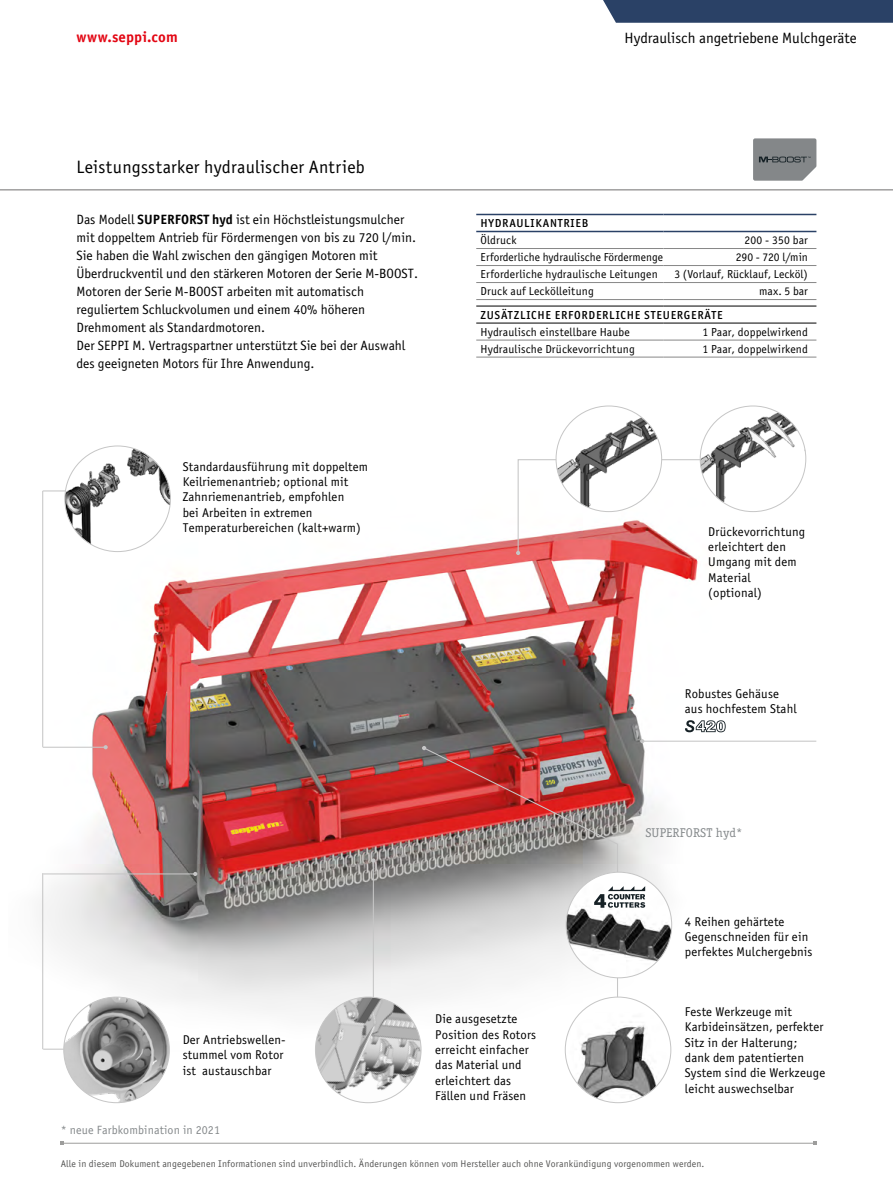
<style>
.page{position:relative;width:893px;height:1191px;background:#fff}
.page>*{position:absolute;margin:0;border:0;box-sizing:border-box;transform-origin:0 0}
.t1{font:18px "Officina Sans Book ITC";letter-spacing:.01em;color:#000}
.t2{font:15px "Officina Sans Book ITC";color:#000}
.t3{font:15px "Officina Sans Bold ITC";letter-spacing:.005em;color:#e30613}
.t4{font:13.5px/18px "Officina Sans Book ITC";color:#000}
.t5{font:12.75px/15.3px "Officina Sans Book ITC";letter-spacing:.01em;color:#000}
.t6{font:12.75px "Officina Serif ITC";letter-spacing:.01em;color:#868a8c}
.t7{font:12px "Officina Sans Book ITC";letter-spacing:.01em;color:#868a8c}
.t8{font:11.7px "Officina Sans Book ITC";letter-spacing:.01em;color:#000}
.t9{font:11.7px "Officina Sans Medium ITC";letter-spacing:.06em;color:#000}
.t10{font:9.75px "Officina Sans Book ITC";letter-spacing:.01em;color:#575756}
.s1{font-family:"Officina Sans Bold ITC"}
</style>
<div class="page">
<hr style="left:0;top:190px;width:893px;height:1px;background:#706f6f">
<div style="left:603px;top:0;width:290px;height:23px;background:#2a4166"></div>
<img style="left:41px;top:482px;width:693px;height:569px">
<hr style="left:42px;top:491px;width:1px;height:256px;background:#c6c6c6">
<hr style="left:43px;top:490px;width:75px;height:1px;background:#c6c6c6">
<hr style="left:43px;top:746px;width:63px;height:1px;background:#c6c6c6">
<svg style="left:104px;top:745px;width:4px;height:4px"></svg>
<img style="left:65px;top:446px;width:105px;height:105px;border-radius:53px">
<hr style="left:373px;top:860px;width:1px;height:167px;background:#c6c6c6">
<svg style="left:371px;top:858px;width:4px;height:4px"></svg>
<hr style="left:62px;top:1142px;width:753px;height:1px;background:#9d9d9c">
<hr style="left:42px;top:873px;width:1px;height:176px;background:#c6c6c6">
<hr style="left:43px;top:873px;width:152px;height:1px;background:#c6c6c6">
<svg style="left:193px;top:872px;width:4px;height:4px"></svg>
<hr style="left:43px;top:1048px;width:96px;height:1px;background:#c6c6c6">
<img style="left:64px;top:997px;width:105px;height:105px;border-radius:53px">
<img style="left:315px;top:997px;width:106px;height:105px;border-radius:53px">
<svg style="left:753px;top:138px;width:63px;height:43px"></svg>
<svg style="left:516px;top:458px;width:247px;height:97px"></svg>
<img style="left:700px;top:406px;width:106px;height:105px;border-radius:53px">
<img style="left:556px;top:406px;width:106px;height:105px;border-radius:53px">
<svg style="left:423px;top:746px;width:196px;height:307px"></svg>
<svg style="left:422px;top:746px;width:4px;height:4px"></svg>
<img style="left:566px;top:872px;width:106px;height:105px;border-radius:53px">
<svg style="left:594px;top:886px;width:51px;height:21px"></svg>
<div style="left:565px;top:997px;width:106px;height:105px;background:#fff;border-radius:50%"></div>
<img style="left:565px;top:1013px;width:106px;height:89px">
<hr style="left:642px;top:740px;width:174px;height:1px;background:#c6c6c6">
<svg style="left:640px;top:739px;width:4px;height:4px"></svg>
<hr style="left:476px;top:248px;width:187px;height:1px;background:#878787">
<hr style="left:663px;top:248px;width:153px;height:1px;background:#878787">
<hr style="left:476px;top:265px;width:187px;height:1px;background:#878787">
<hr style="left:663px;top:265px;width:153px;height:1px;background:#878787">
<hr style="left:476px;top:282px;width:187px;height:1px;background:#878787">
<hr style="left:663px;top:282px;width:153px;height:1px;background:#878787">
<hr style="left:476px;top:299px;width:187px;height:1px;background:#878787">
<hr style="left:663px;top:299px;width:153px;height:1px;background:#878787">
<hr style="left:476px;top:214px;width:187px;height:1px;background:#2a4166">
<hr style="left:663px;top:214px;width:153px;height:1px;background:#2a4166">
<hr style="left:476px;top:231px;width:187px;height:1px;background:#2a4166">
<hr style="left:663px;top:231px;width:153px;height:1px;background:#2a4166">
<hr style="left:476px;top:340px;width:187px;height:1px;background:#878787">
<hr style="left:663px;top:340px;width:153px;height:1px;background:#878787">
<hr style="left:476px;top:357px;width:187px;height:1px;background:#878787">
<hr style="left:663px;top:357px;width:153px;height:1px;background:#878787">
<hr style="left:476px;top:306px;width:187px;height:1px;background:#000">
<hr style="left:663px;top:306px;width:153px;height:1px;background:#000">
<hr style="left:476px;top:323px;width:187px;height:1px;background:#000">
<hr style="left:663px;top:323px;width:153px;height:1px;background:#000">
<svg style="left:685px;top:720px;width:41px;height:12px"></svg>
<p class="t3" style="left:77px;top:26px;width:103px">www.seppi.com</p>
<h1 class="t1" style="left:77px;top:155px;width:290px">Leistungsstarker hydraulischer Antrieb</h1>
<p class="t4" style="left:77px;top:210px;width:343px">Das Modell <span class="s1">SUPERFORST hyd</span> ist ein Höchstleistungsmulcher mit doppeltem Antrieb für Fördermengen von bis zu 720 l/min.<br>Sie haben die Wahl zwischen den gängigen Motoren mit Überdruckventil und den stärkeren Motoren der Serie M-BOOST.<br>Motoren der Serie M-BOOST arbeiten mit automatisch reguliertem Schluckvolumen und einem 40% höheren Drehmoment als Standardmotoren.<br>Der SEPPI M. Vertragspartner unterstützt Sie bei der Auswahl des geeigneten Motors für Ihre Anwendung.</p>
<p class="t5" style="left:183px;top:458px;width:187px">Standardausführung mit doppeltem<br>Keilriemenantrieb; optional mit<br>Zahnriemenantrieb, empfohlen<br>bei Arbeiten in extremen<br>Temperaturbereichen (kalt+warm)</p>
<p class="t2" style="left:624px;top:28px;width:234px">Hydraulisch angetriebene Mulchgeräte</p>
<p class="t9" style="left:481px;top:215px;width:109px">HYDRAULIKANTRIEB</p>
<p class="t8" style="left:480px;top:232px;width:38px">Öldruck</p>
<p class="t8" style="left:745px;top:232px;width:65px">200 - 350 bar</p>
<p class="t8" style="left:480px;top:249px;width:184px">Erforderliche hydraulische Fördermenge</p>
<p class="t8" style="left:736px;top:249px;width:74px">290 - 720 l/min</p>
<p class="t8" style="left:480px;top:266px;width:179px">Erforderliche hydraulische Leitungen</p>
<p class="t8" style="left:674px;top:266px;width:135px">3 (Vorlauf, Rücklauf, Lecköl)</p>
<p class="t8" style="left:480px;top:283px;width:115px">Druck auf Leckölleitung</p>
<p class="t8" style="left:759px;top:283px;width:50px">max. 5 bar</p>
<p class="t9" style="left:481px;top:307px;width:244px">ZUSÄTZLICHE ERFORDERLICHE STEUERGERÄTE</p>
<p class="t8" style="left:480px;top:324px;width:151px">Hydraulisch einstellbare Haube</p>
<p class="t8" style="left:702px;top:324px;width:107px">1 Paar, doppelwirkend</p>
<p class="t8" style="left:480px;top:341px;width:156px">Hydraulische Drückevorrichtung</p>
<p class="t8" style="left:702px;top:341px;width:107px">1 Paar, doppelwirkend</p>
<p class="t5" style="left:708px;top:523px;width:98px">Drückevorrichtung erleichtert den<br>Umgang mit dem<br>Material (optional)</p>
<p class="t5" style="left:685px;top:685px;width:113px">Robustes Gehäuse aus hochfestem Stahl</p>
<p class="t5" style="left:183px;top:1031px;width:105px">Der Antriebswellen&shy;stummel vom Rotor ist austauschbar</p>
<p class="t7" style="left:61px;top:1121px;width:161px">* neue Farbkombination in 2021</p>
<p class="t5" style="left:435px;top:1011px;width:102px">Die ausgesetzte<br>Position des Rotors erreicht einfacher das Material und erleichtert das<br>Fällen und Fräsen</p>
<p class="t6" style="left:645px;top:824px;width:99px">SUPERFORST hyd*</p>
<p class="t5" style="left:685px;top:913px;width:129px">4 Reihen gehärtete<br>Gegenschneiden für ein perfektes Mulchergebnis</p>
<p class="t5" style="left:685px;top:1003px;width:142px">Feste Werkzeuge mit<br>Karbideinsätzen, perfekter<br>Sitz in der Halterung; dank dem patentierten<br>System sind die Werkzeuge leicht auswechselbar</p>
<p class="t10" style="left:61px;top:1157px;width:645px">Alle in diesem Dokument angegebenen Informationen sind unverbindlich. Änderungen können vom Hersteller auch ohne Vorankündigung vorgenommen werden.</p>
</div>
